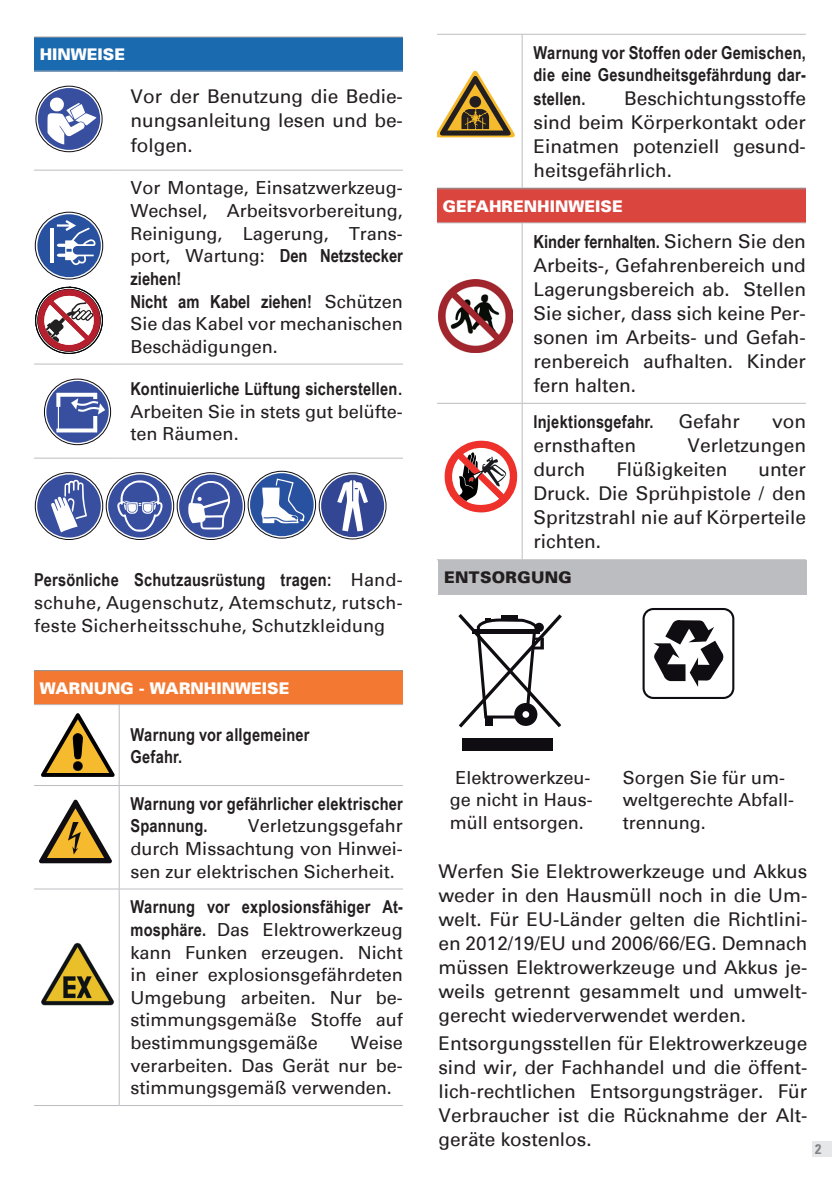
<style>
.page{position:relative;width:840px;height:1191px;background:#fff}
.page>*{position:absolute;margin:0;border:0;box-sizing:border-box;transform-origin:0 0}
.t1{font:19px/24px "Univers";color:#231f20;text-align:justify}
.t2{font:18px/22.6px "Univers";color:#231f20}
.t3{font:700 18px/22.6px "Arial Narrow";color:#231f20}
.t4{font:700 17.8px/22px "Arial Narrow";letter-spacing:.01em;color:#231f20}
.t5{font:900 16px "Univers";color:#fff}
.t6{font:900 16px "Univers";letter-spacing:.025em;color:#231f20}
.t7{font:700 condensed 14px "Univers 67";color:#808285}
.s1{font-family:"Univers";font-weight:400}
.s2{font-family:"Univers";font-weight:400;font-size:18px}
.s3{font-family:"Arial Narrow";font-weight:700;font-size:17.8px}
.s4{font-family:"Univers";font-weight:400;font-size:19px}
</style>
<div class="page">
<div style="left:811px;top:1141px;width:20px;height:16px;background:#e6e7e9"></div>
<div style="left:438px;top:560px;width:368px;height:34px;background:#bcbdc0"></div>
<div style="left:462px;top:738px;width:90px;height:12px;background:#0f0c12"></div>
<svg style="left:458px;top:614px;width:103px;height:113px"></svg>
<svg style="left:642px;top:608px;width:92px;height:91px"></svg>
<hr style="left:437px;top:34px;width:85px;height:1px;background:#bcbdc0">
<hr style="left:522px;top:34px;width:283px;height:1px;background:#bcbdc0">
<hr style="left:521px;top:35px;width:1px;height:153px;background:#bcbdc0">
<svg style="left:437px;top:70px;width:77px;height:67px"></svg>
<div style="left:437px;top:189px;width:368px;height:34px;background:#da453e"></div>
<hr style="left:437px;top:188px;width:85px;height:1px;background:#939598">
<hr style="left:522px;top:188px;width:283px;height:1px;background:#939598">
<hr style="left:437px;top:222px;width:85px;height:1px;background:#bcbdc0">
<hr style="left:522px;top:222px;width:283px;height:1px;background:#bcbdc0">
<hr style="left:521px;top:223px;width:1px;height:180px;background:#bcbdc0">
<hr style="left:437px;top:403px;width:85px;height:1px;background:#bcbdc0">
<hr style="left:522px;top:403px;width:283px;height:1px;background:#bcbdc0">
<hr style="left:521px;top:403px;width:1px;height:156px;background:#bcbdc0">
<hr style="left:437px;top:559px;width:85px;height:1px;background:#bcbdc0">
<hr style="left:522px;top:559px;width:283px;height:1px;background:#bcbdc0">
<img style="left:438px;top:280px;width:73px;height:73px">
<svg style="left:444px;top:440px;width:73px;height:73px"></svg>
<div style="left:34px;top:37px;width:369px;height:34px;background:#1a6ab0"></div>
<hr style="left:34px;top:37px;width:85px;height:1px;background:#939598">
<hr style="left:119px;top:37px;width:284px;height:1px;background:#939598">
<hr style="left:34px;top:71px;width:85px;height:1px;background:#bcbdc0">
<hr style="left:119px;top:71px;width:284px;height:1px;background:#bcbdc0">
<hr style="left:34px;top:170px;width:85px;height:1px;background:#bcbdc0">
<hr style="left:119px;top:170px;width:284px;height:1px;background:#bcbdc0">
<hr style="left:34px;top:364px;width:85px;height:1px;background:#bcbdc0">
<hr style="left:119px;top:364px;width:284px;height:1px;background:#bcbdc0">
<hr style="left:34px;top:458px;width:85px;height:1px;background:#bcbdc0">
<hr style="left:119px;top:458px;width:284px;height:1px;background:#bcbdc0">
<svg style="left:36px;top:86px;width:66px;height:66px"></svg>
<div style="left:36px;top:86px;width:66px;height:66px;border:1px solid #0f0c12;border-radius:50%"></div>
<div style="left:38px;top:88px;width:62px;height:62px;background:#384fa0;border-radius:50%"></div>
<svg style="left:47px;top:96px;width:49px;height:48px"></svg>
<svg style="left:35px;top:212px;width:68px;height:67px"></svg>
<div style="left:35px;top:212px;width:68px;height:67px;border:1px solid #0e0c15;border-radius:50%"></div>
<div style="left:37px;top:214px;width:64px;height:63px;background:#28529f;border-radius:50%"></div>
<svg style="left:57px;top:220px;width:39px;height:46px"></svg>
<hr style="left:50px;top:228px;width:3px;height:35px;background:#fff">
<svg style="left:35px;top:287px;width:68px;height:67px"></svg>
<div style="left:35px;top:287px;width:67px;height:66px;border:1px solid #000;border-radius:50%"></div>
<svg style="left:44px;top:379px;width:66px;height:66px"></svg>
<div style="left:44px;top:379px;width:67px;height:66px;border:1px solid #0f0c12;border-radius:50%"></div>
<svg style="left:46px;top:381px;width:63px;height:62px"></svg>
<svg style="left:56px;top:393px;width:49px;height:39px"></svg>
<svg style="left:35px;top:472px;width:68px;height:67px"></svg>
<div style="left:35px;top:472px;width:68px;height:67px;border:1px solid #0f0c12;border-radius:50%"></div>
<div style="left:37px;top:474px;width:64px;height:63px;background:#384fa0;border-radius:50%"></div>
<svg style="left:51px;top:479px;width:36px;height:53px"></svg>
<svg style="left:106px;top:472px;width:68px;height:67px"></svg>
<div style="left:106px;top:472px;width:68px;height:67px;border:1px solid #0f0c12;border-radius:50%"></div>
<div style="left:108px;top:474px;width:64px;height:63px;background:#384fa0;border-radius:50%"></div>
<svg style="left:117px;top:480px;width:46px;height:52px"></svg>
<svg style="left:177px;top:472px;width:67px;height:67px"></svg>
<div style="left:177px;top:472px;width:67px;height:67px;border:1px solid #0f0c12;border-radius:50%"></div>
<div style="left:179px;top:474px;width:63px;height:63px;background:#384fa0;border-radius:50%"></div>
<svg style="left:188px;top:481px;width:42px;height:48px"></svg>
<svg style="left:248px;top:471px;width:67px;height:67px"></svg>
<div style="left:248px;top:471px;width:67px;height:67px;border:1px solid #0e0c15;border-radius:50%"></div>
<div style="left:250px;top:473px;width:63px;height:63px;background:#28529f;border-radius:50%"></div>
<svg style="left:261px;top:478px;width:46px;height:45px"></svg>
<svg style="left:319px;top:473px;width:67px;height:66px"></svg>
<div style="left:319px;top:472px;width:67px;height:67px;border:1px solid #1a171b;border-radius:50%"></div>
<div style="left:321px;top:474px;width:63px;height:63px;background:#324693;border-radius:50%"></div>
<svg style="left:337px;top:480px;width:31px;height:51px"></svg>
<div style="left:34px;top:670px;width:369px;height:34px;background:#f37932"></div>
<hr style="left:34px;top:670px;width:85px;height:1px;background:#939598">
<hr style="left:119px;top:670px;width:284px;height:1px;background:#939598">
<hr style="left:34px;top:704px;width:85px;height:1px;background:#bcbdc0">
<hr style="left:119px;top:704px;width:284px;height:1px;background:#bcbdc0">
<hr style="left:119px;top:705px;width:1px;height:80px;background:#bcbdc0">
<hr style="left:34px;top:785px;width:85px;height:1px;background:#bcbdc0">
<hr style="left:119px;top:785px;width:284px;height:1px;background:#bcbdc0">
<hr style="left:119px;top:785px;width:1px;height:103px;background:#bcbdc0">
<hr style="left:34px;top:888px;width:85px;height:1px;background:#bcbdc0">
<hr style="left:119px;top:888px;width:284px;height:1px;background:#bcbdc0">
<hr style="left:119px;top:889px;width:1px;height:216px;background:#bcbdc0">
<hr style="left:34px;top:1105px;width:85px;height:1px;background:#bcbdc0">
<hr style="left:119px;top:1105px;width:284px;height:1px;background:#bcbdc0">
<svg style="left:41px;top:714px;width:74px;height:63px"></svg>
<svg style="left:39px;top:799px;width:73px;height:64px"></svg>
<img style="left:41px;top:942px;width:73px;height:64px">
<p class="t5" style="left:40px;top:44px;width:87px">HINWEISE</p>
<p class="t1" style="left:130px;top:85px;width:274px">Vor der Benutzung die Bedie&shy;nungsanleitung lesen und be&shy;folgen.</p>
<p class="t2" style="left:130px;top:177px;width:274px;text-align:justify">Vor Montage, Einsatzwerkzeug-Wechsel, Arbeitsvorbereitung, Reinigung, Lagerung, Trans-</p>
<p class="t3" style="left:130px;top:244px;width:274px"><span class="s1">port, Wartung:</span> Den Netzstecker ziehen!<br>Nicht am Kabel ziehen! <span class="s1">Schützen</span></p>
<p class="t2" style="left:130px;top:313px;width:274px">Sie das Kabel vor mechanischen<br>Beschädigungen.</p>
<p class="t4" style="left:130px;top:377px;width:274px">Kontinuierliche Lüftung sicherstellen<span class="s2">.</span></p>
<p class="t2" style="left:130px;top:400px;width:274px">Arbeiten Sie in stets gut belüfte&shy;ten Räumen.</p>
<p class="t4" style="left:34px;top:568px;width:370px">Persönliche Schutzausrüstung tragen<span class="s2">: Hand-</span></p>
<p class="t2" style="left:34px;top:591px;width:370px">schuhe, Augenschutz, Atemschutz, rutsch&shy;feste Sicherheitsschuhe, Schutzkleidung</p>
<p class="t5" style="left:40px;top:677px;width:251px">WARNUNG - WARNHINWEISE</p>
<p class="t4" style="left:130px;top:722px;width:180px">Warnung vor allgemeiner<br>Gefahr.</p>
<p class="t4" style="left:130px;top:791px;width:274px;line-height:22.6px">Warnung vor gefährlicher elektrischer<br>Spannung.</p>
<p class="t2" style="left:130px;top:815px;width:274px;text-align:justify;text-indent:117px">Verletzungsgefahr durch Missachtung von Hinwei&shy;sen zur elektrischen Sicherheit.</p>
<p class="t4" style="left:130px;top:895px;width:274px">Warnung vor explosionsfähiger At-</p>
<p class="t2" style="left:130px;top:918px;width:274px;text-align:justify"><span class="s3">mosphäre.</span> Das Elektrowerkzeug kann Funken erzeugen. Nicht in einer explosionsgefährdeten Umgebung arbeiten. Nur be&shy;stimmungsgemäße Stoffe auf bestimmungsgemäße</p>
<p class="t2" style="left:130px;top:1031px;width:274px;text-align:justify;text-indent:220px">Weise verarbeiten. Das Gerät nur be&shy;stimmungsgemäß verwenden.</p>
<p class="t4" style="left:533px;top:40px;width:274px">Warnung vor Stoffen oder Gemischen, die eine Gesundheitsgefährdung dar-</p>
<p class="t4" style="left:533px;top:86px;width:53px">stellen.</p>
<p class="t1" style="left:533px;top:86px;width:274px;text-indent:91px">Beschichtungsstoffe sind beim Körperkontakt oder Einatmen potenziell gesund&shy;heitsgefährlich.</p>
<p class="t5" style="left:442px;top:195px;width:181px">GEFAHRENHINWEISE</p>
<p class="t3" style="left:533px;top:229px;width:274px">Kinder fernhalten. <span class="s4">Sichern Sie den</span></p>
<p class="t1" style="left:533px;top:253px;width:274px">Arbeits-, Gefahrenbereich und Lagerungsbereich ab. Stellen Sie sicher, dass sich keine Per&shy;sonen im Arbeits- und Gefah&shy;renbereich aufhalten. Kinder fern halten.</p>
<p class="t4" style="left:533px;top:410px;width:121px">Injektionsgefahr.</p>
<p class="t1" style="left:678px;top:410px;width:63px">Gefahr</p>
<p class="t1" style="left:771px;top:410px;width:35px">von</p>
<p class="t1" style="left:533px;top:434px;width:104px">ernsthaften</p>
<p class="t1" style="left:687px;top:434px;width:120px">Verletzungen</p>
<p class="t1" style="left:533px;top:458px;width:53px">durch</p>
<p class="t1" style="left:616px;top:458px;width:112px">Flüßigkeiten</p>
<p class="t1" style="left:533px;top:458px;width:274px;text-indent:225px">unter Druck. Die Sprühpistole / den Spritzstrahl nie auf Körperteile richten.</p>
<p class="t6" style="left:444px;top:566px;width:129px">ENTSORGUNG</p>
<p class="t2" style="left:449px;top:766px;width:144px;text-align:center">Elektrowerkzeu&shy;ge nicht in Haus&shy;müll entsorgen.</p>
<p class="t2" style="left:622px;top:766px;width:173px">Sorgen Sie für um&shy;weltgerechte Abfall&shy;trennung.</p>
<p class="t1" style="left:438px;top:860px;width:370px">Werfen Sie Elektrowerkzeuge und Akkus weder in den Hausmüll noch in die Um&shy;welt. Für EU-Länder gelten die Richtlini&shy;en 2012/19/EU und 2006/66/EG. Demnach müssen Elektrowerkzeuge und Akkus je&shy;weils getrennt gesammelt und umwelt&shy;gerecht wiederverwendet werden.</p>
<p class="t1" style="left:438px;top:1032px;width:370px">Entsorgungsstellen für Elektrowerkzeuge sind wir, der Fachhandel und die öffent&shy;lich-rechtlichen Entsorgungsträger. Für Verbraucher ist die Rücknahme der Alt&shy;geräte kostenlos.</p>
<p class="t7" style="left:814px;top:1140px;width:8px">2</p>
</div>
